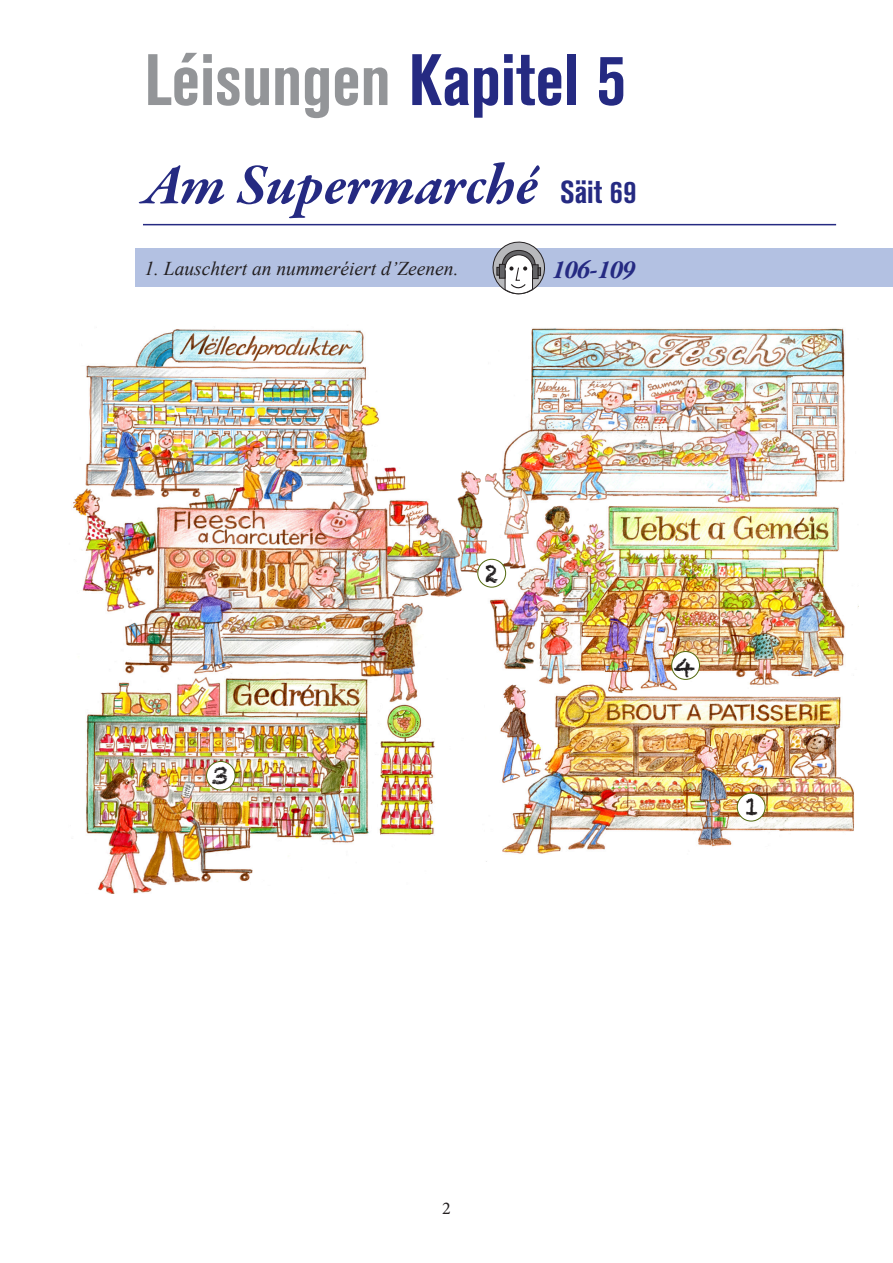
<style>
.page{position:relative;width:893px;height:1263px;background:#fff}
.page>*{position:absolute;margin:0;border:0;box-sizing:border-box;transform-origin:0 0}
.t1{font:700 condensed 72px "Akzidenz Grotesk BE";color:#939598}
.t2{font:italic 700 58.5px "Garamond Premr Pro";color:#252a82}
.t3{font:italic 700 27px "Garamond Premr Pro";letter-spacing:-.04em;color:#252a82}
.t4{font:24.45px "Chalkduster";color:#231f20}
.t5{font:24.3px "Chalkduster";color:#231f20}
.t6{font:italic 19.5px "Times New Roman";color:#231f20}
.t7{font:18px "Minion Pro";color:#231f20}
.s1{color:#252a82}
.s2{font-family:"Akzidenz Grotesk BE";font-style:normal;font-stretch:condensed;font-size:31.5px}
</style>
<div class="page">
<img style="left:73px;top:329px;width:389px;height:564px">
<div style="left:207px;top:761px;width:28px;height:29px;background:#fff;border-radius:50%"></div>
<div style="left:206px;top:761px;width:29px;height:29px;border:1px solid #52680d;border-radius:50%"></div>
<hr style="left:143px;top:224px;width:693px;height:1px;background:#252a82">
<img style="left:485px;top:328px;width:370px;height:526px">
<div style="left:672px;top:651px;width:27px;height:28px;background:#fff;border-radius:50%"></div>
<div style="left:671px;top:651px;width:29px;height:29px;border:1px solid #52680d;border-radius:50%"></div>
<div style="left:737px;top:793px;width:28px;height:28px;background:#fff;border-radius:50%"></div>
<div style="left:737px;top:793px;width:28px;height:28px;border:1px solid #52680d;border-radius:50%"></div>
<img style="left:453px;top:445px;width:85px;height:141px">
<div style="left:478px;top:559px;width:28px;height:28px;background:#fff;border-radius:50%"></div>
<div style="left:477px;top:559px;width:29px;height:28px;border:1px solid #52680d;border-radius:50%"></div>
<div style="left:136px;top:249px;width:757px;height:38px;background:#b3c1e2"></div>
<svg style="left:492px;top:241px;width:53px;height:53px"></svg>
<p class="t1" style="left:145px;top:39px;width:482px">Léisungen <span class="s1">Kapitel 5</span></p>
<p class="t2" style="left:143px;top:149px;width:495px">Am Supermarché <span class="s2">Säit 69</span></p>
<p class="t6" style="left:144px;top:255px;width:316px">1. Lauschtert an nummeréiert d’Zeenen.</p>
<p class="t3" style="left:552px;top:253px;width:85px">106-109</p>
<p class="t4" style="left:211px;top:761px;width:18px">3</p>
<p class="t5" style="left:485px;top:559px;width:15px">2</p>
<p class="t5" style="left:673px;top:652px;width:24px">4</p>
<p class="t5" style="left:744px;top:793px;width:16px">1</p>
<p class="t7" style="left:442px;top:1196px;width:10px">2</p>
</div>
